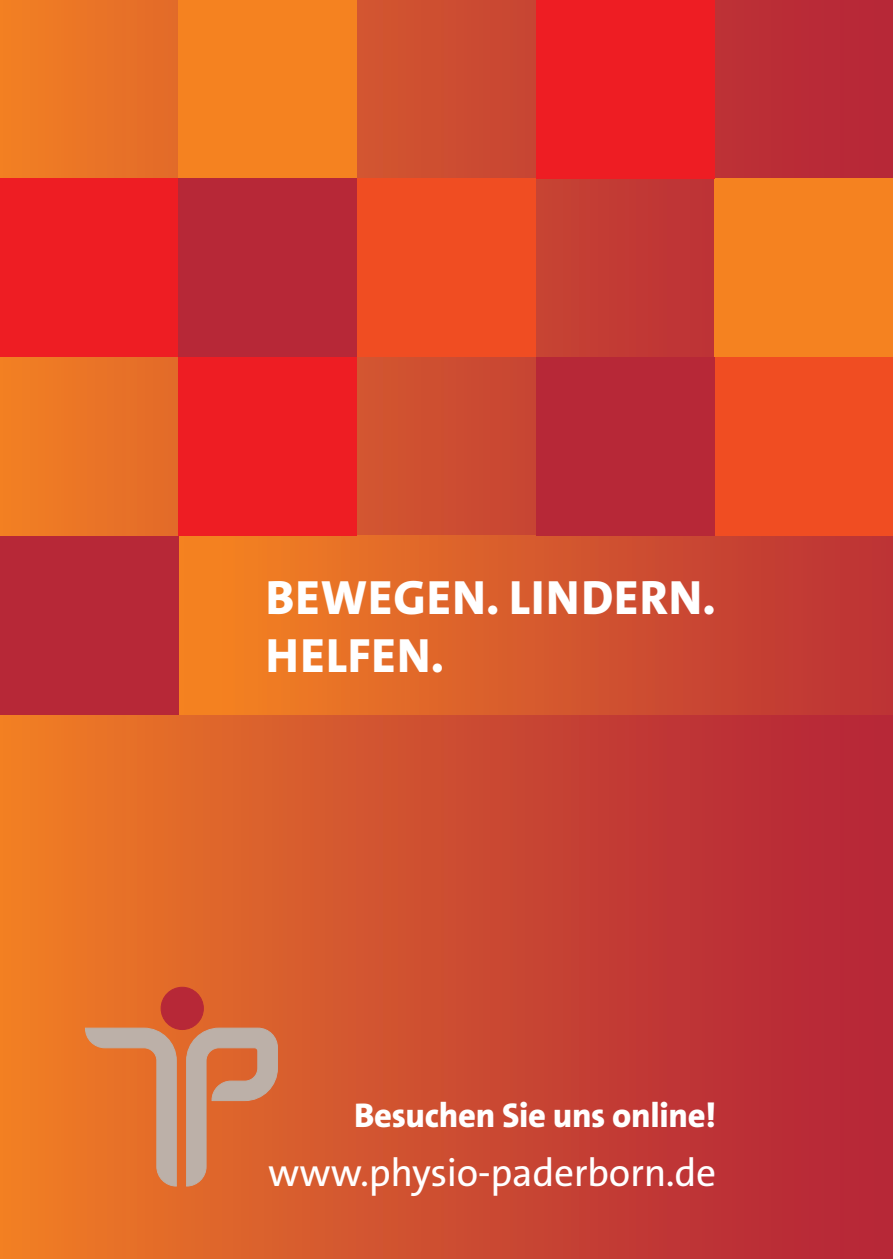
<style>
.page{position:relative;width:893px;height:1259px;background:#fff}
.page>*{position:absolute;margin:0;border:0;box-sizing:border-box;transform-origin:0 0}
.t1{font:800 48.6px/58.2px "The Sans C4 s";letter-spacing:.02em;color:#fff}
.t2{font:39.6px "The Sans C4 s";letter-spacing:-.01em;color:#fff}
.t3{font:800 34.5px "The Sans C4 s";letter-spacing:-.01em;color:#fff}
</style>
<div class="page">
<div style="left:0;top:0;width:893px;height:1259px;background:linear-gradient(to right,#ee7c26,#b1213a)"></div>
<div style="left:179px;top:536px;width:714px;height:178px;background:linear-gradient(to right,#f58521,#ba3037)"></div>
<div style="left:0;top:179px;width:179px;height:178px;background:#ee1d23"></div>
<div style="left:179px;top:357px;width:178px;height:179px;background:#ee1d23"></div>
<div style="left:357px;top:179px;width:179px;height:178px;background:#f04d22"></div>
<div style="left:714px;top:357px;width:179px;height:179px;background:#f04d22"></div>
<div style="left:714px;top:179px;width:179px;height:178px;background:#f58220"></div>
<div style="left:536px;top:0;width:178px;height:179px;background:#ee1d23"></div>
<div style="left:536px;top:357px;width:178px;height:179px;background:#b72837"></div>
<div style="left:0;top:536px;width:179px;height:178px;background:#b72837"></div>
<div style="left:179px;top:0;width:178px;height:179px;background:#f58220"></div>
<div style="left:161px;top:987px;width:42px;height:42px;background:#b72837;border-radius:50%"></div>
<div style="left:161px;top:987px;width:43px;height:43px;border:1px solid #b72837;border-radius:50%"></div>
<svg style="left:85px;top:1027px;width:92px;height:159px"></svg>
<svg style="left:186px;top:1027px;width:92px;height:159px"></svg>
<div style="left:179px;top:179px;width:178px;height:178px;background:#b72837"></div>
<p class="t1" style="left:266px;top:569px;width:452px">BEWEGEN. LINDERN.<br>HELFEN.</p>
<p class="t3" style="left:354px;top:1092px;width:364px">Besuchen Sie uns online!</p>
<p class="t2" style="left:268px;top:1147px;width:450px">www.physio-paderborn.de</p>
</div>
